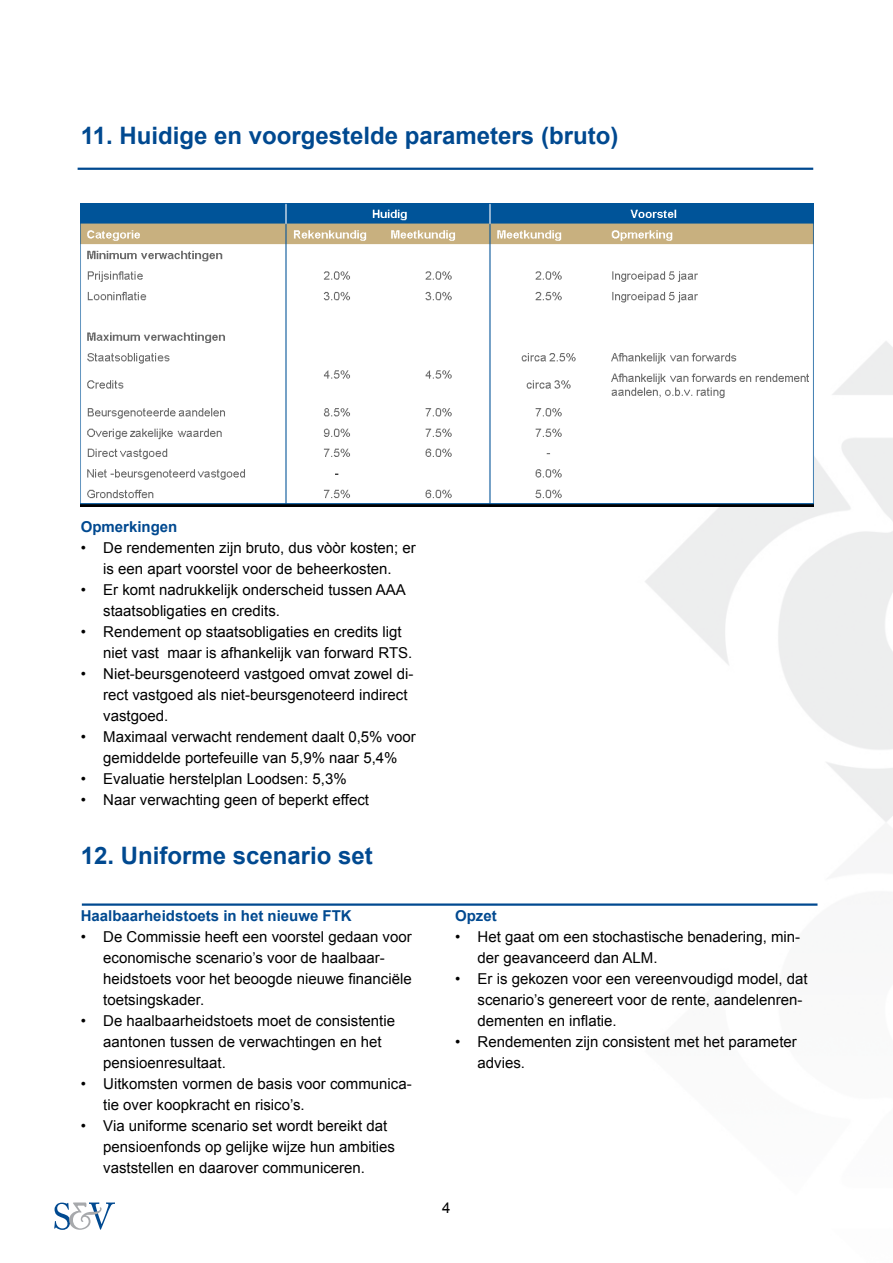
<style>
.page{position:relative;width:893px;height:1263px;background:#fff}
.page>*{position:absolute;margin:0;border:0;box-sizing:border-box;transform-origin:0 0}
.t1{font:700 24px "Arial";color:#004990}
.t2{font:15px/21px "Arial";color:#000}
.t3{font:700 15px "Arial";color:#004990}
</style>
<div class="page">
<img style="left:645px;top:332px;width:248px;height:574px">
<svg style="left:54px;top:1202px;width:61px;height:28px"></svg>
<hr style="left:78px;top:168px;width:735px;height:2px;background:#004990">
<img style="left:81px;top:203px;width:732px;height:304px">
<hr style="left:82px;top:903px;width:735px;height:3px;background:#004990">
<h1 class="t1" style="left:81px;top:127px;width:539px">11. Huidige en voorgestelde parameters (bruto)</h1>
<p class="t3" style="left:81px;top:521px;width:98px">Opmerkingen</p>
<p class="t2" style="left:81px;top:537px;width:337px;text-align:center">• De rendementen zijn bruto, dus vòòr kosten; er is een apart voorstel voor de beheerkosten.</p>
<p class="t2" style="left:103px;top:579px;width:304px;text-indent:-22px">• Er komt nadrukkelijk onderscheid tussen AAA staatsobligaties en credits.</p>
<p class="t2" style="left:103px;top:621px;width:311px;text-indent:-22px">• Rendement op staatsobligaties en credits ligt niet vast maar is afhankelijk van forward RTS.</p>
<p class="t2" style="left:103px;top:663px;width:312px;text-indent:-22px">• Niet-beursgenoteerd vastgoed omvat zowel di&shy;rect vastgoed als niet-beursgenoteerd indirect vastgoed.</p>
<p class="t2" style="left:81px;top:726px;width:337px;text-align:center">• Maximaal verwacht rendement daalt 0,5% voor gemiddelde portefeuille van 5,9% naar 5,4%</p>
<p class="t2" style="left:81px;top:768px;width:267px">• Evaluatie herstelplan Loodsen: 5,3%</p>
<p class="t2" style="left:81px;top:789px;width:290px">• Naar verwachting geen of beperkt effect</p>
<h1 class="t1" style="left:81px;top:847px;width:294px">12. Uniforme scenario set</h1>
<p class="t3" style="left:81px;top:910px;width:272px">Haalbaarheidstoets in het nieuwe FTK</p>
<p class="t2" style="left:103px;top:927px;width:310px;text-indent:-22px">• De Commissie heeft een voorstel gedaan voor economische scenario’s voor de haalbaar&shy;heidstoets voor het beoogde nieuwe financiële toetsingskader.</p>
<p class="t2" style="left:103px;top:1011px;width:293px;text-indent:-22px">• De haalbaarheidstoets moet de consistentie aantonen tussen de verwachtingen en het pensioenresultaat.</p>
<p class="t2" style="left:103px;top:1074px;width:310px;text-indent:-22px">• Uitkomsten vormen de basis voor communica&shy;tie over koopkracht en risico’s.</p>
<p class="t2" style="left:103px;top:1116px;width:293px;text-indent:-22px">• Via uniforme scenario set wordt bereikt dat pensioenfonds op gelijke wijze hun ambities vaststellen en daarover communiceren.</p>
<p class="t3" style="left:455px;top:910px;width:43px">Opzet</p>
<p class="t2" style="left:477px;top:927px;width:324px;text-indent:-22px">• Het gaat om een stochastische benadering, min&shy;der geavanceerd dan ALM.</p>
<p class="t2" style="left:477px;top:969px;width:332px;text-indent:-22px">• Er is gekozen voor een vereenvoudigd model, dat scenario’s genereert voor de rente, aandelenren&shy;dementen en inflatie.</p>
<p class="t2" style="left:477px;top:1032px;width:321px;text-indent:-22px">• Rendementen zijn consistent met het parameter advies.</p>
<p class="t2" style="left:442px;top:1199px;width:10px">4</p>
</div>
